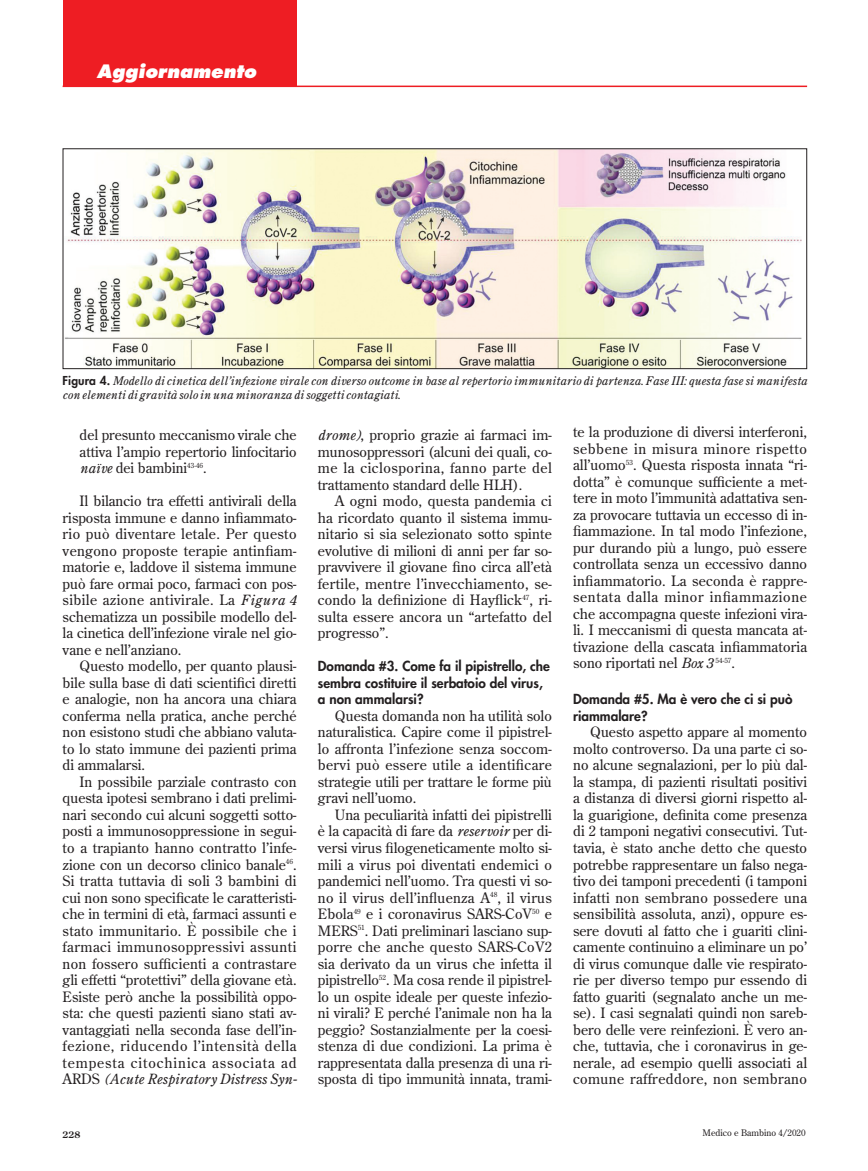
<style>
.page{position:relative;width:868px;height:1171px;background:#fff}
.page>*{position:absolute;margin:0;border:0;box-sizing:border-box;transform-origin:0 0}
.t1{font:italic 800 18px "Futura";color:#fff}
.t2{font:14.25px/16.5px "Century Old Style Std";color:#231f20;text-align:justify}
.t3{font:14.25px "Century Oldstyle ICG Italic";color:#231f20}
.t4{font:800 13.5px/16.5px "Futura";color:#231f20}
.t5{font:12px/13.5px "Century Oldstyle ICG Italic";letter-spacing:.005em;color:#231f20}
.t6{font:9px "Century Old Style Std";color:#231f20}
.t7{font:700 9px "Century Old Style Std";color:#231f20}
.s1{font-family:"Futura";font-weight:800}
.s2{font-family:"Century Oldstyle ICG Italic"}
.s3{font-family:"Century Old Style Std"}
</style>
<div class="page">
<div style="left:63px;top:0;width:233px;height:86px;background:#ee1d23"></div>
<hr style="left:63px;top:86px;width:744px;height:1px;background:#ee1d23">
<img style="left:65px;top:150px;width:737px;height:217px">
<div style="left:63px;top:148px;width:744px;height:221px;border:1px solid #231f20"></div>
<p class="t1" style="left:97px;top:60px;width:165px">Aggiornamento</p>
<p class="t5" style="left:63px;top:374px;width:746px"><span class="s1">Figura 4.</span> Modello di cinetica dell’infezione virale con diverso outcome in base al repertorio immunitario di partenza. Fase III: questa fase si manifesta con elementi di gravità solo in una minoranza di soggetti contagiati.</p>
<p class="t2" style="left:80px;top:426px;width:218px">del presunto meccanismo virale che attiva l’ampio repertorio linfocitario <span class="s2">naïve</span> dei bambini<sup>43-46</sup>.</p>
<p class="t2" style="left:63px;top:492px;width:235px;text-indent:17px">Il bilancio tra effetti antivirali della risposta immune e danno infiammato&shy;rio può diventare letale. Per questo vengono proposte terapie antinfiam&shy;matorie e, laddove il sistema immune può fare ormai poco, farmaci con pos&shy;sibile azione antivirale. La <span class="s2">Figura 4 </span>schematizza un possibile modello del&shy;la cinetica dell’infezione virale nel gio&shy;vane e nell’anziano.</p>
<p class="t2" style="left:63px;top:657px;width:235px;text-indent:17px">Questo modello, per quanto plausi&shy;bile sulla base di dati scientifici diretti e analogie, non ha ancora una chiara conferma nella pratica, anche perché non esistono studi che abbiano valuta&shy;to lo stato immune dei pazienti prima di ammalarsi.</p>
<p class="t2" style="left:63px;top:773px;width:235px;text-indent:17px">In possibile parziale contrasto con questa ipotesi sembrano i dati prelimi&shy;nari secondo cui alcuni soggetti sotto&shy;posti a immunosoppressione in segui&shy;to a trapianto hanno contratto l’infe&shy;zione con un decorso clinico banale<sup>46</sup>.<br>Si tratta tuttavia di soli 3 bambini di cui non sono specificate le caratteristi&shy;che in termini di età, farmaci assunti e stato immunitario. È possibile che i farmaci immunosoppressivi assunti non fossero sufficienti a contrastare gli effetti “protettivi” della giovane età.<br>Esiste però anche la possibilità oppo&shy;sta: che questi pazienti siano stati av&shy;vantaggiati nella seconda fase dell’in&shy;fezione, riducendo l’intensità della tempesta citochinica associata ad</p>
<p class="t3" style="left:63px;top:1069px;width:236px"><span class="s3">ARDS</span> (Acute Respiratory Distress Syn-</p>
<p class="t2" style="left:318px;top:426px;width:235px"><span class="s2">drome)</span>, proprio grazie ai farmaci im&shy;munosoppressori (alcuni dei quali, co&shy;me la ciclosporina, fanno parte del trattamento standard delle HLH).</p>
<p class="t2" style="left:318px;top:492px;width:235px;text-indent:17px">A ogni modo, questa pandemia ci ha ricordato quanto il sistema immu&shy;nitario si sia selezionato sotto spinte evolutive di milioni di anni per far so&shy;pravvivere il giovane fino circa all’età fertile, mentre l’invecchiamento, se&shy;condo la definizione di Hayflick<sup>47</sup>, ri&shy;sulta essere ancora un “artefatto del progresso”.</p>
<p class="t4" style="left:318px;top:657px;width:234px">Domanda #3. Come fa il pipistrello, che sembra costituire il serbatoio del virus, a non ammalarsi?</p>
<p class="t2" style="left:318px;top:707px;width:235px;text-indent:17px">Questa domanda non ha utilità solo naturalistica. Capire come il pipistrel&shy;lo affronta l’infezione senza soccom&shy;bervi può essere utile a identificare strategie utili per trattare le forme più gravi nell’uomo.</p>
<p class="t2" style="left:318px;top:806px;width:235px;text-indent:17px">Una peculiarità infatti dei pipistrelli è la capacità di fare da <span class="s2">reservoir</span> per di&shy;versi virus filogeneticamente molto si&shy;mili a virus poi diventati endemici o pandemici nell’uomo. Tra questi vi so&shy;no il virus dell’influenza A<sup>48</sup>, il virus Ebola<sup>49</sup> e i coronavirus SARS-CoV<sup>50</sup> e MERS<sup>51</sup>. Dati preliminari lasciano sup&shy;porre che anche questo SARS-CoV2 sia derivato da un virus che infetta il pipistrello<sup>52</sup>. Ma cosa rende il pipistrel&shy;lo un ospite ideale per queste infezio&shy;ni virali? E perché l’animale non ha la peggio? Sostanzialmente per la coesi&shy;stenza di due condizioni. La prima è rappresentata dalla presenza di una ri&shy;sposta di tipo immunità innata, trami-</p>
<p class="t2" style="left:573px;top:423px;width:235px">te la produzione di diversi interferoni, sebbene in misura minore rispetto all’uomo<sup>53</sup>. Questa risposta innata “ri&shy;dotta” è comunque sufficiente a met&shy;tere in moto l’immunità adattativa sen&shy;za provocare tuttavia un eccesso di in&shy;fiammazione. In tal modo l’infezione, pur durando più a lungo, può essere controllata senza un eccessivo danno infiammatorio. La seconda è rappre&shy;sentata dalla minor infiammazione che accompagna queste infezioni vira&shy;li. I meccanismi di questa mancata at&shy;tivazione della cascata infiammatoria sono riportati nel <span class="s2">Box 3</span> <sup>54-57</sup>.</p>
<p class="t4" style="left:573px;top:690px;width:221px">Domanda #5. Ma è vero che ci si può riammalare?</p>
<p class="t2" style="left:573px;top:723px;width:235px;text-indent:17px">Questo aspetto appare al momento molto controverso. Da una parte ci so&shy;no alcune segnalazioni, per lo più dal&shy;la stampa, di pazienti risultati positivi a distanza di diversi giorni rispetto al&shy;la guarigione, definita come presenza di 2 tamponi negativi consecutivi. Tut&shy;tavia, è stato anche detto che questo potrebbe rappresentare un falso nega&shy;tivo dei tamponi precedenti (i tamponi infatti non sembrano possedere una sensibilità assoluta, anzi), oppure es&shy;sere dovuti al fatto che i guariti clini&shy;camente continuino a eliminare un po’ di virus comunque dalle vie respirato&shy;rie per diverso tempo pur essendo di fatto guariti (segnalato anche un me&shy;se). I casi segnalati quindi non sareb&shy;bero delle vere reinfezioni. È vero an&shy;che, tuttavia, che i coronavirus in ge&shy;nerale, ad esempio quelli associati al comune raffreddore, non sembrano</p>
<p class="t7" style="left:63px;top:1128px;width:19px">228</p>
<p class="t6" style="left:702px;top:1126px;width:104px">Medico e Bambino 4/2020</p>
</div>
